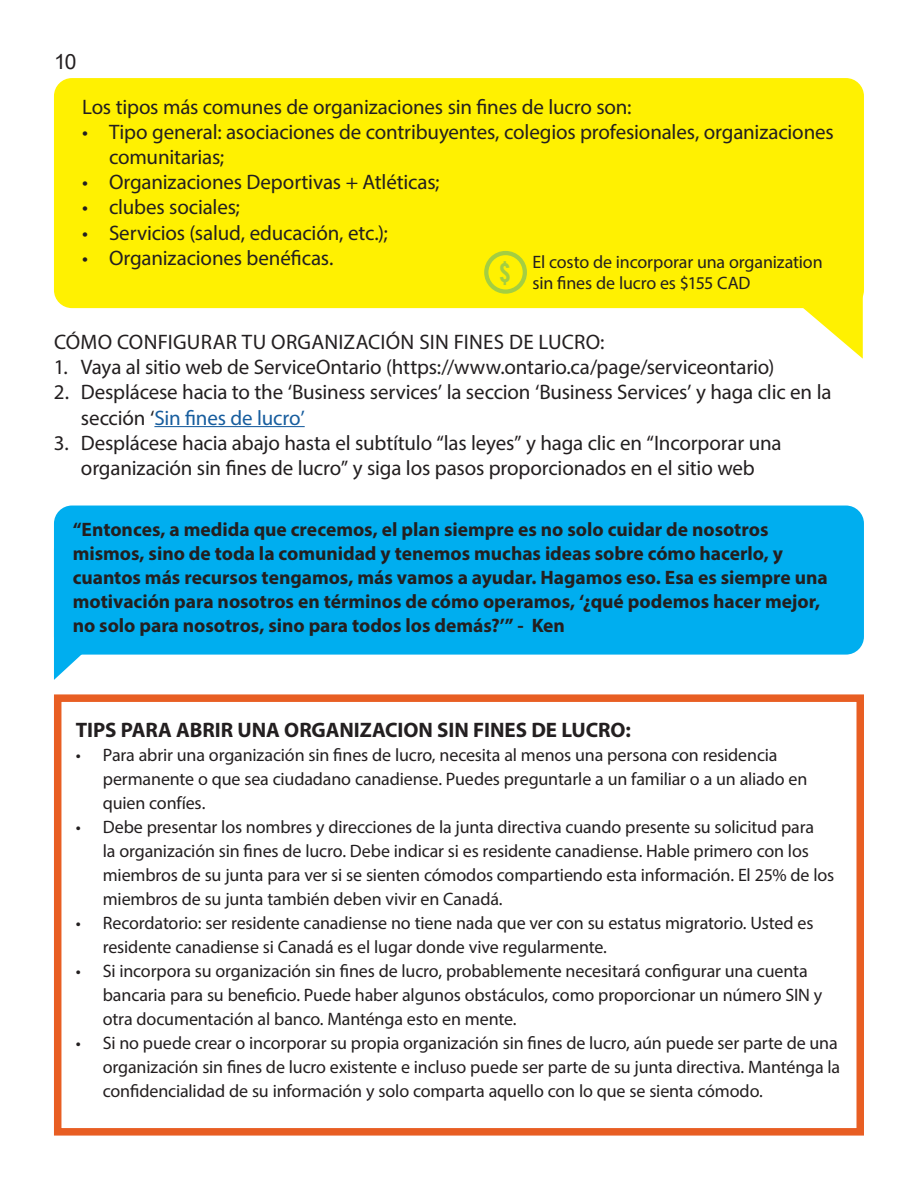
<style>
.page{position:relative;width:918px;height:1188px;background:#fff}
.page>*{position:absolute;margin:0;border:0;box-sizing:border-box;transform-origin:0 0}
.t1{font:600 29.1px "Alternate Gothic Cond ATF";color:#a4ce42}
.t2{font:21px/25.2px "Myriad Pro";letter-spacing:-.01em;color:#231f20}
.t3{font:700 21px "Myriad Pro";letter-spacing:-.005em;color:#231f20}
.t4{font:21px "Myriad Pro";letter-spacing:.01em;color:#231f20}
.t5{font:21px "Arial";color:#231f20}
.t6{font:700 19.5px/24px "Myriad Pro";color:#231f20}
.t7{font:18px/24px "Myriad Pro";letter-spacing:-.01em;color:#231f20}
.s1{color:#175d9e}
</style>
<div class="page">
<svg style="left:796px;top:297px;width:67px;height:62px"></svg>
<div style="left:54px;top:78px;width:810px;height:230px;background:#fff101;border-radius:18px"></div>
<svg style="left:54px;top:641px;width:27px;height:39px"></svg>
<div style="left:54px;top:506px;width:810px;height:149px;background:#00aeef;border-radius:18px"></div>
<div style="left:54px;top:694px;width:810px;height:442px;border:8px solid #e85e23"></div>
<hr style="left:154px;top:426px;width:151px;height:1px;background:#175d9e">
<div style="left:484px;top:251px;width:43px;height:43px;border:4px solid #a4ce42;border-radius:50%"></div>
<p class="t5" style="left:54px;top:47px;width:24px">10</p>
<p class="t2" style="left:82px;top:94px;width:551px">Los tipos más comunes de organizaciones sin fines de lucro son:</p>
<p class="t2" style="left:109px;top:119px;width:726px;text-indent:-27px">• Tipo general: asociaciones de contribuyentes, colegios profesionales, organizaciones comunitarias;</p>
<p class="t2" style="left:82px;top:169px;width:359px">• Organizaciones Deportivas + Atléticas;</p>
<p class="t2" style="left:82px;top:194px;width:159px">• clubes sociales;</p>
<p class="t2" style="left:82px;top:220px;width:307px">• Servicios (salud, educación, etc.);</p>
<p class="t2" style="left:82px;top:245px;width:253px">• Organizaciones benéficas.</p>
<p class="t1" style="left:499px;top:254px;width:12px">$</p>
<p class="t7" style="left:533px;top:251px;width:292px;line-height:21.6px">El costo de incorporar una organization sin fines de lucro es $155 CAD</p>
<p class="t4" style="left:54px;top:329px;width:552px">CÓMO CONFIGURAR TU ORGANIZACIÓN SIN FINES DE LUCRO:</p>
<p class="t2" style="left:54px;top:354px;width:722px">1. Vaya al sitio web de ServiceOntario (https://www.ontario.ca/page/serviceontario)</p>
<p class="t2" style="left:81px;top:379px;width:752px;text-indent:-27px">2. Desplácese hacia to the ‘Business services’ la seccion ‘Business Services’ y haga clic en la sección ‘<span class="s1">Sin fines de lucro’</span></p>
<p class="t2" style="left:54px;top:430px;width:729px;text-align:center">3. Desplácese hacia abajo hasta el subtítulo “las leyes” y haga clic en “Incorporar una organización sin fines de lucro” y siga los pasos proporcionados en el sitio web</p>
<p class="t6" style="left:73px;top:517px;width:757px">“Entonces, a medida que crecemos, el plan siempre es no solo cuidar de nosotros mismos, sino de toda la comunidad y tenemos muchas ideas sobre cómo hacerlo, y cuantos más recursos tengamos, más vamos a ayudar. Hagamos eso. Esa es siempre una motivación para nosotros en términos de cómo operamos, ‘¿qué podemos hacer mejor, no solo para nosotros, sino para todos los demás?’” - Ken</p>
<p class="t3" style="left:76px;top:716px;width:557px">TIPS PARA ABRIR UNA ORGANIZACION SIN FINES DE LUCRO:</p>
<p class="t7" style="left:103px;top:743px;width:706px;text-indent:-27px">• Para abrir una organización sin fines de lucro, necesita al menos una persona con residencia permanente o que sea ciudadano canadiense. Puedes preguntarle a un familiar o a un aliado en quien confíes.</p>
<p class="t7" style="left:103px;top:815px;width:733px;text-indent:-27px">• Debe presentar los nombres y direcciones de la junta directiva cuando presente su solicitud para<br>la organización sin fines de lucro. Debe indicar si es residente canadiense. Hable primero con los miembros de su junta para ver si se sienten cómodos compartiendo esta información. El 25% de los miembros de su junta también deben vivir en Canadá.</p>
<p class="t7" style="left:103px;top:911px;width:712px;text-indent:-27px">• Recordatorio: ser residente canadiense no tiene nada que ver con su estatus migratorio. Usted es residente canadiense si Canadá es el lugar donde vive regularmente.</p>
<p class="t7" style="left:103px;top:959px;width:721px;text-indent:-27px">• Si incorpora su organización sin fines de lucro, probablemente necesitará configurar una cuenta bancaria para su beneficio. Puede haber algunos obstáculos, como proporcionar un número SIN y otra documentación al banco. Manténga esto en mente.</p>
<p class="t7" style="left:103px;top:1031px;width:739px;text-indent:-27px">• Si no puede crear o incorporar su propia organización sin fines de lucro, aún puede ser parte de una organización sin fines de lucro existente e incluso puede ser parte de su junta directiva. Manténga la confidencialidad de su información y solo comparta aquello con lo que se sienta cómodo.</p>
</div>
